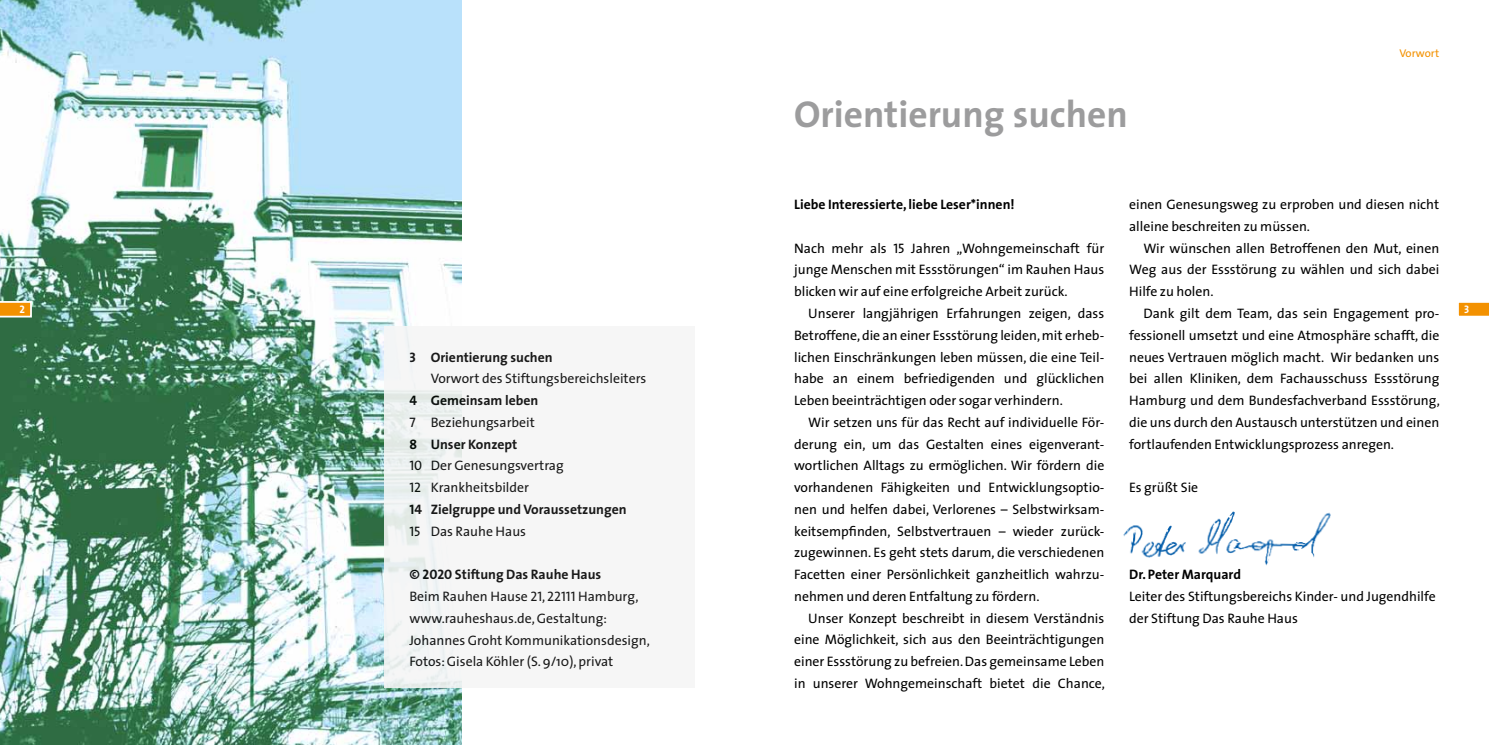
<style>
.page{position:relative;width:1489px;height:745px;background:#fff}
.page>*{position:absolute;margin:0;border:0;box-sizing:border-box;transform-origin:0 0}
.t1{font:700 37.5px "The Sans";color:#9c9c9d}
.t2{font:13.75px/21.8px "The Sans";color:#000;text-align:justify}
.t3{font:700 13.75px "The Sans";color:#000}
.t4{font:11.25px "The Sans";color:#f39100}
.t5{font:11px "The Sans Bold Caps";color:#fff}
.s1{font-family:"The Sans Caps"}
.s2{font-family:"The Sans Bold Caps";font-weight:400}
.s3{font-weight:700}
.s4{font-family:"The Sans Bold Caps"}
</style>
<div class="page">
<img style="left:0;top:0;width:462px;height:744px">
<div style="left:384px;top:326px;width:310px;height:361px;background:#f6f6f6"></div>
<img style="left:1123px;top:511px;width:208px;height:55px">
<svg style="left:1458px;top:302px;width:30px;height:14px"></svg>
<svg style="left:0;top:300px;width:33px;height:18px"></svg>
<h1 class="t1" style="left:794px;top:83px;width:335px">Orientierung suchen</h1>
<p class="t4" style="left:1399px;top:44px;width:41px">Vorwort</p>
<p class="t3" style="left:794px;top:193px;width:222px">Liebe Interessierte, liebe Leser*innen!</p>
<p class="t2" style="left:794px;top:236px;width:312px">Nach mehr als <span class="s1">15</span> Jahren „Wohngemeinschaft für junge Menschen mit Essstörungen“ im Rauhen Haus blicken wir auf eine erfolgreiche Arbeit zurück.</p>
<p class="t2" style="left:794px;top:302px;width:312px;text-indent:14px">Unserer langjährigen Erfahrungen zeigen, dass Betroffene, die an einer Essstörung leiden, mit erheb&shy;lichen Einschränkungen leben müssen, die eine Teil&shy;habe an einem befriedigenden und glücklichen Leben beeinträchtigen oder sogar verhindern.</p>
<p class="t2" style="left:794px;top:410px;width:312px;text-indent:14px">Wir setzen uns für das Recht auf individuelle För&shy;derung ein, um das Gestalten eines eigenverant&shy;wortlichen Alltags zu ermöglichen. Wir fördern die vorhandenen Fähigkeiten und Entwicklungsoptio&shy;nen und helfen dabei, Verlorenes – Selbstwirksam&shy;keitsempfinden, Selbstvertrauen – wieder zurück&shy;zugewinnen. Es geht stets darum, die verschiedenen Facetten einer Persönlichkeit ganzheitlich wahrzu&shy;nehmen und deren Entfaltung zu fördern.</p>
<p class="t2" style="left:794px;top:606px;width:312px;text-indent:14px">Unser Konzept beschreibt in diesem Verständnis eine Möglichkeit, sich aus den Beeinträchtigungen einer Essstörung zu befreien. Das gemeinsame Leben in unserer Wohngemeinschaft bietet die Chance,</p>
<p class="t2" style="left:1129px;top:193px;width:311px">einen Genesungsweg zu erproben und diesen nicht alleine beschreiten zu müssen.</p>
<p class="t2" style="left:1129px;top:236px;width:312px;text-indent:14px">Wir wünschen allen Betroffenen den Mut, einen Weg aus der Essstörung zu wählen und sich dabei Hilfe zu holen.</p>
<p class="t2" style="left:1129px;top:302px;width:312px;text-indent:14px">Dank gilt dem Team, das sein Engagement pro&shy;fessionell umsetzt und eine Atmosphäre schafft, die neues Vertrauen möglich macht. Wir bedanken uns bei allen Kliniken, dem Fachausschuss Essstörung Hamburg und dem Bundesfachverband Essstörung, die uns durch den Austausch unterstützen und einen fortlaufenden Entwicklungsprozess anregen.</p>
<p class="t2" style="left:1129px;top:476px;width:71px">Es grüßt Sie</p>
<p class="t5" style="left:19px;top:300px;width:7px">2</p>
<p class="t5" style="left:1463px;top:300px;width:7px">3</p>
<p class="t3" style="left:409px;top:345px;width:145px"><span class="s2">3</span> Orientierung suchen</p>
<p class="t2" style="left:431px;top:367px;width:217px">Vorwort des Stiftungsbereichsleiters</p>
<p class="t3" style="left:409px;top:388px;width:130px"><span class="s2">4</span> Gemeinsam leben</p>
<p class="t2" style="left:409px;top:410px;width:127px"><span class="s1">7</span> Beziehungsarbeit</p>
<p class="t3" style="left:409px;top:432px;width:109px"><span class="s2">8</span> Unser Konzept</p>
<p class="t2" style="left:409px;top:454px;width:156px"><span class="s1">10</span> Der Genesungsvertrag</p>
<p class="t2" style="left:409px;top:476px;width:121px"><span class="s1">12</span> Krankheitsbilder</p>
<p class="t3" style="left:409px;top:497px;width:219px"><span class="s2">14</span> Zielgruppe und Voraussetzungen</p>
<p class="t2" style="left:409px;top:519px;width:118px"><span class="s1">15</span> Das Rauhe Haus</p>
<p class="t2" style="left:409px;top:563px;width:242px;text-align:left"><span class="s3">©</span> <span class="s4">2020</span> <span class="s3">Stiftung Das Rauhe Haus<br></span>Beim Rauhen Hause <span class="s1">21, 22111</span> Hamburg, www.rauheshaus.de, Gestaltung:<br>Johannes Groht Kommunikationsdesign, Fotos: Gisela Köhler (S. 9/10), privat</p>
<p class="t3" style="left:1129px;top:562px;width:113px">Dr. Peter Marquard</p>
<p class="t2" style="left:1129px;top:584px;width:308px">Leiter des Stiftungsbereichs Kinder- und Jugendhilfe der Stiftung Das Rauhe Haus</p>
</div>
